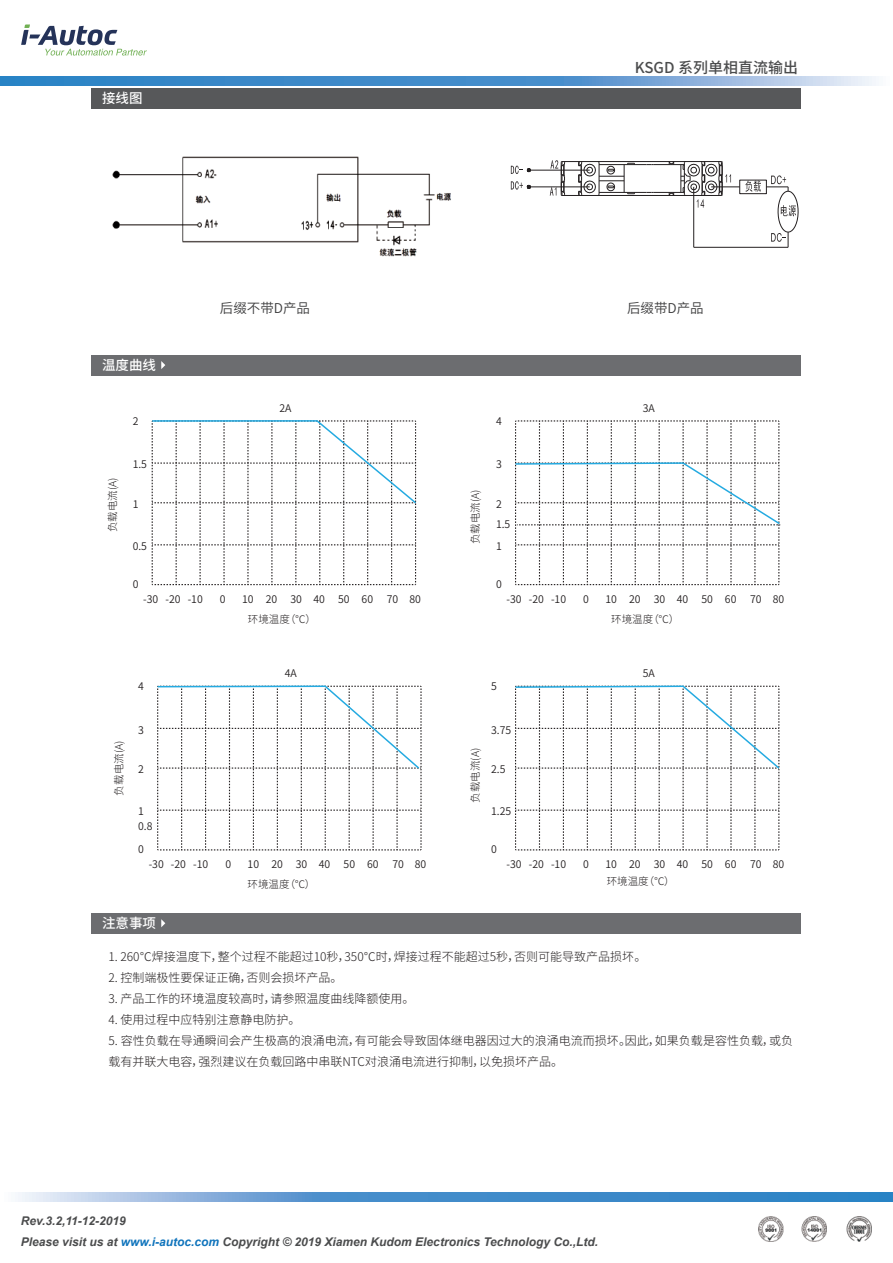
<style>
.page{position:relative;width:893px;height:1263px;background:#fff}
.page>*{position:absolute;margin:0;border:0;box-sizing:border-box;transform-origin:0 0}
.t1{font:500 15px "Source Han Sans CN";color:#4b4c4d}
.t2{font:500 13.5px "Source Han Sans CN";color:#fff}
.t3{font:13.5px "Source Han Sans CN";color:#3e3e3f}
.t4{font:300 12px/21px "Source Han Sans CN";color:#231f20}
.t5{font:italic 700 12px/21px "Arial";color:#4b4c4d}
.t6{font:10.5px/14.4px "Source Han Sans CN";color:#231f20}
.t7{font:300 10.5px "Source Han Sans CN";color:#231f20}
.s1{color:#1074bc}
</style>
<div class="page">
<svg style="left:21px;top:24px;width:126px;height:32px"></svg>
<img style="left:759px;top:1216px;width:113px;height:26px">
<div style="left:92px;top:88px;width:709px;height:21px;background:#57585a"></div>
<div style="left:92px;top:355px;width:709px;height:20px;background:#6c6d70"></div>
<svg style="left:161px;top:361px;width:4px;height:8px"></svg>
<div style="left:92px;top:913px;width:709px;height:20px;background:#6c6d70"></div>
<svg style="left:161px;top:919px;width:4px;height:8px"></svg>
<img style="left:112px;top:156px;width:339px;height:101px">
<svg style="left:151px;top:420px;width:266px;height:165px"></svg>
<svg style="left:515px;top:420px;width:266px;height:165px"></svg>
<svg style="left:515px;top:685px;width:265px;height:165px"></svg>
<svg style="left:157px;top:685px;width:265px;height:165px"></svg>
<hr style="left:562px;top:161px;width:160px;height:1px;background:#231f20">
<hr style="left:562px;top:195px;width:160px;height:1px;background:#231f20">
<hr style="left:599px;top:192px;width:47px;height:1px;background:#231f20">
<hr style="left:599px;top:164px;width:47px;height:1px;background:#231f20">
<hr style="left:653px;top:192px;width:31px;height:1px;background:#231f20">
<hr style="left:653px;top:164px;width:31px;height:1px;background:#231f20">
<svg style="left:578px;top:161px;width:57px;height:34px"></svg>
<svg style="left:550px;top:160px;width:16px;height:36px"></svg>
<hr style="left:529px;top:170px;width:61px;height:1px;background:#231f20">
<hr style="left:529px;top:186px;width:61px;height:1px;background:#231f20">
<hr style="left:694px;top:247px;width:94px;height:1px;background:#231f20">
<svg style="left:668px;top:161px;width:131px;height:86px"></svg>
<svg style="left:511px;top:166px;width:20px;height:8px"></svg>
<svg style="left:511px;top:181px;width:20px;height:9px"></svg>
<svg style="left:18px;top:1192px;width:875px;height:9px;background:#5c9ad1"></svg>
<svg style="left:0;top:77px;width:876px;height:8px;background:#5c9ad1"></svg>
<p class="t2" style="left:102px;top:91px;width:42px">接线图</p>
<p class="t1" style="left:635px;top:59px;width:165px">KSGD 系列单相直流输出</p>
<p class="t2" style="left:102px;top:357px;width:55px">温度曲线</p>
<p class="t2" style="left:118px;top:358px;width:55px">性能曲线</p>
<p class="t6" style="left:133px;top:414px;width:7px">2</p>
<p class="t7" style="left:107px;top:532px;width:56px;rotate:-90deg">负载电流(A)</p>
<p class="t6" style="left:133px;top:458px;width:16px">1.5</p>
<p class="t6" style="left:133px;top:497px;width:7px">1</p>
<p class="t6" style="left:133px;top:539px;width:16px">0.5</p>
<p class="t6" style="left:133px;top:577px;width:7px">0</p>
<p class="t3" style="left:220px;top:300px;width:92px">后缀不带D产品</p>
<p class="t3" style="left:627px;top:300px;width:78px">后缀带D产品</p>
<p class="t6" style="left:279px;top:401px;width:14px">2A</p>
<p class="t7" style="left:469px;top:544px;width:56px;rotate:-90deg">负载电流(A)</p>
<p class="t6" style="left:496px;top:414px;width:7px">4</p>
<p class="t6" style="left:496px;top:458px;width:7px">3</p>
<p class="t6" style="left:496px;top:497px;width:7px">2</p>
<p class="t6" style="left:496px;top:517px;width:16px">1.5</p>
<p class="t6" style="left:496px;top:539px;width:7px">1</p>
<p class="t6" style="left:496px;top:577px;width:7px">0</p>
<p class="t6" style="left:643px;top:401px;width:14px">3A</p>
<p class="t6" style="left:143px;top:592px;width:61px">-30 -20 -10</p>
<p class="t6" style="left:220px;top:592px;width:7px">0</p>
<p class="t6" style="left:242px;top:592px;width:84px">10 20 30 40</p>
<p class="t6" style="left:338px;top:592px;width:37px">50 60</p>
<p class="t6" style="left:387px;top:592px;width:36px">70 80</p>
<p class="t6" style="left:507px;top:592px;width:61px">-30 -20 -10</p>
<p class="t6" style="left:583px;top:592px;width:7px">0</p>
<p class="t6" style="left:605px;top:592px;width:84px">10 20 30 40</p>
<p class="t6" style="left:701px;top:592px;width:37px">50 60</p>
<p class="t6" style="left:750px;top:592px;width:36px">70 80</p>
<p class="t7" style="left:248px;top:613px;width:69px">环境温度（℃）</p>
<p class="t7" style="left:611px;top:613px;width:69px">环境温度（℃）</p>
<p class="t6" style="left:285px;top:666px;width:14px">4A</p>
<p class="t6" style="left:643px;top:666px;width:14px">5A</p>
<p class="t6" style="left:138px;top:679px;width:7px">4</p>
<p class="t6" style="left:491px;top:679px;width:7px">5</p>
<p class="t6" style="left:138px;top:723px;width:7px">3</p>
<p class="t6" style="left:491px;top:723px;width:22px">3.75</p>
<p class="t7" style="left:113px;top:795px;width:56px;rotate:-90deg">负载电流(A)</p>
<p class="t6" style="left:138px;top:763px;width:7px">2</p>
<p class="t7" style="left:469px;top:803px;width:56px;rotate:-90deg">负载电流(A)</p>
<p class="t6" style="left:491px;top:763px;width:16px">2.5</p>
<p class="t6" style="left:138px;top:804px;width:16px">1<br>0.8</p>
<p class="t6" style="left:491px;top:804px;width:22px">1.25</p>
<p class="t6" style="left:138px;top:842px;width:7px">0</p>
<p class="t6" style="left:491px;top:842px;width:7px">0</p>
<p class="t6" style="left:149px;top:857px;width:61px">-30 -20 -10</p>
<p class="t6" style="left:225px;top:857px;width:7px">0</p>
<p class="t6" style="left:248px;top:857px;width:84px">10 20 30 40</p>
<p class="t6" style="left:344px;top:857px;width:37px">50 60</p>
<p class="t6" style="left:392px;top:857px;width:36px">70 80</p>
<p class="t6" style="left:507px;top:857px;width:61px">-30 -20 -10</p>
<p class="t6" style="left:583px;top:857px;width:7px">0</p>
<p class="t6" style="left:605px;top:857px;width:84px">10 20 30 40</p>
<p class="t6" style="left:701px;top:857px;width:37px">50 60</p>
<p class="t6" style="left:750px;top:857px;width:36px">70 80</p>
<p class="t7" style="left:248px;top:878px;width:69px">环境温度（℃）</p>
<p class="t7" style="left:607px;top:875px;width:69px">环境温度（℃）</p>
<p class="t2" style="left:102px;top:915px;width:55px">注意事项</p>
<p class="t4" style="left:108px;top:947px;width:539px">1. 260℃焊接温度下，整个过程不能超过10秒，350℃时，焊接过程不能超过5秒，否则可能导致产品损坏。</p>
<p class="t4" style="left:108px;top:968px;width:236px">2. 控制端极性要保证正确，否则会损坏产品。</p>
<p class="t4" style="left:108px;top:989px;width:308px">3. 产品工作的环境温度较高时，请参照温度曲线降额使用。</p>
<p class="t4" style="left:108px;top:1010px;width:194px">4. 使用过程中应特别注意静电防护。</p>
<p class="t4" style="left:108px;top:1031px;width:686px">5. 容性负载在导通瞬间会产生极高的浪涌电流，有可能会导致固体继电器因过大的浪涌电流而损坏。因此，如果负载是容性负载，或负载有并联大电容，强烈建议在负载回路中串联NTC对浪涌电流进行抑制，以免损坏产品。</p>
<p class="t5" style="left:21px;top:1210px;width:579px">Rev.3.2,11-12-2019<br>Please visit us at <span class="s1">www.i-autoc.com</span> Copyright © 2019 Xiamen Kudom Electronics Technology Co.,Ltd.</p>
</div>
